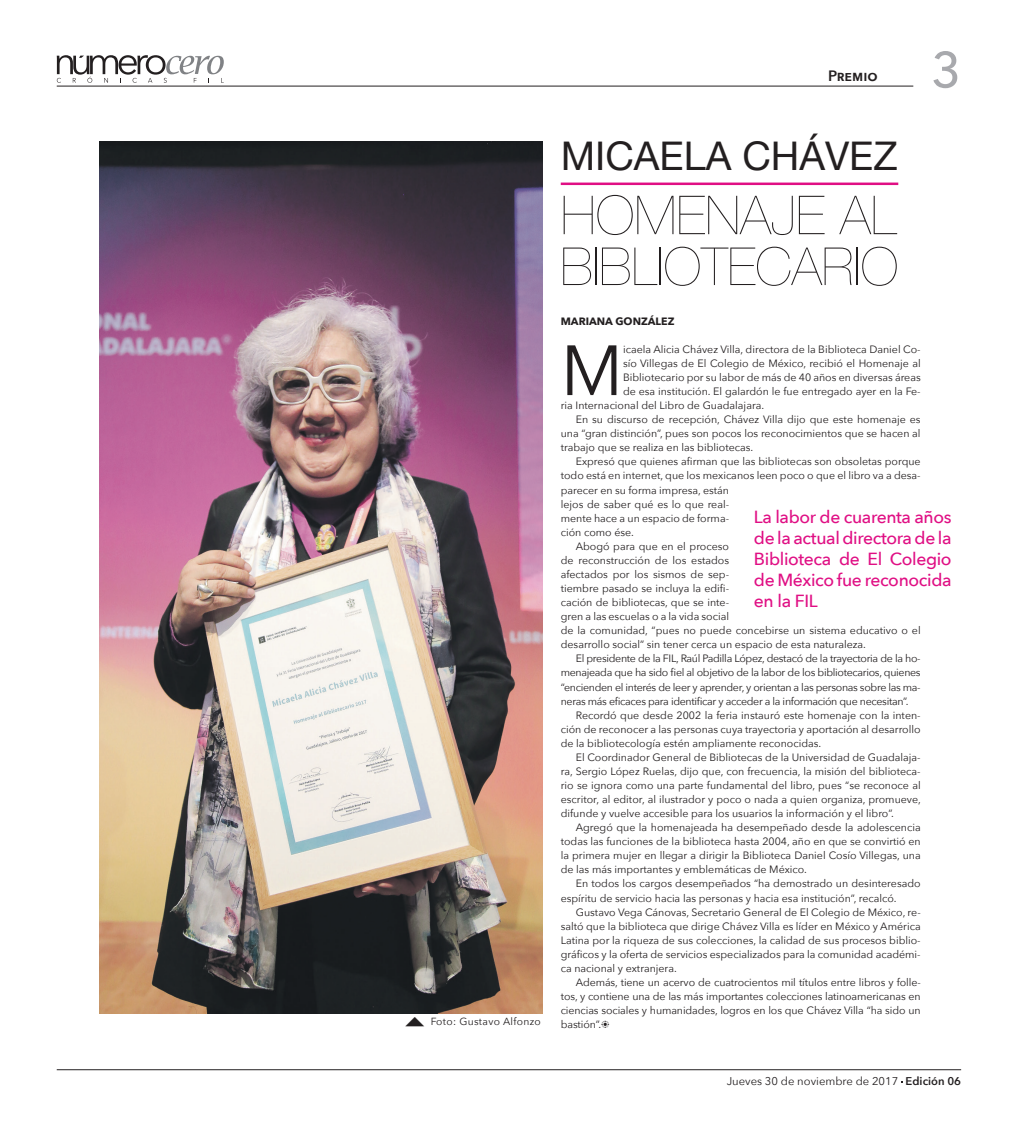
<style>
.page{position:relative;width:1025px;height:1125px;background:#fff}
.page>*{position:absolute;margin:0;border:0;box-sizing:border-box;transform-origin:0 0}
.t1{font:70.25px "Avenir Next";color:#231f20}
.t2{font:200 53.75px "Helvetica Neue";color:#231f20}
.t3{font:200 52.5px "Helvetica Neue";color:#231f20}
.t4{font:500 50px "Avenir Next";color:#a8a9ad}
.t5{font:39.5px "Helvetica Neue";color:#231f20}
.t6{font:500 17.5px/21px "Avenir Next";letter-spacing:-.02em;color:#e00f84;text-align:justify}
.t7{font:600 15px "Avenir Next";color:#231f20}
.t8{font:11.25px "Avenir Next";color:#231f20}
.t9{font:10.62px "Avenir Next";color:#231f20}
.t10{font:10.62px "Avenir Next";letter-spacing:-.03em;color:#231f20}
.t11{font:700 10.62px "Avenir Next";color:#231f20}
.t12{font:10.25px "Avenir Next";letter-spacing:.03em;color:#231f20}
.s1{font-family:"Monotype Sorts"}
.s2{font-weight:600}
</style>
<div class="page">
<hr style="left:57px;top:86px;width:855px;height:1px;background:#231f20">
<hr style="left:57px;top:1069px;width:903px;height:1px;background:#231f20">
<svg style="left:57px;top:55px;width:167px;height:28px"></svg>
<img style="left:100px;top:142px;width:442px;height:872px">
<hr style="left:560px;top:183px;width:337px;height:2px;background:#e00f84">
<h3 class="t7" style="left:827px;top:63px;width:51px">Premio</h3>
<h3 class="t5" style="left:560px;top:128px;width:338px">MICAELA CHÁVEZ</h3>
<h2 class="t2" style="left:560px;top:173px;width:337px">HOMENAJE AL</h2>
<h3 class="t3" style="left:560px;top:226px;width:339px">BIBLIOTECARIO</h3>
<h3 class="t4" style="left:930px;top:27px;width:31px">3</h3>
<p class="t11" style="left:560px;top:312px;width:115px">MARIANA GONZÁLEZ</p>
<h1 class="t1" style="left:560px;top:311px;width:64px">M</h1>
<p class="t9" style="left:622px;top:340px;width:299px">icaela Alicia Chávez Villa, directora de la Biblioteca Daniel Co-</p>
<p class="t9" style="left:622px;top:354px;width:299px">sío Villegas de El Colegio de México, recibió el Homenaje al</p>
<p class="t9" style="left:622px;top:368px;width:299px">Bibliotecario por su labor de más de 40 años en diversas áreas</p>
<p class="t9" style="left:622px;top:382px;width:299px">de esa institución. El galardón le fue entregado ayer en la Fe-</p>
<p class="t9" style="left:560px;top:396px;width:205px">ria Internacional del Libro de Guadalajara.</p>
<p class="t9" style="left:575px;top:411px;width:346px">En su discurso de recepción, Chávez Villa dijo que este homenaje es</p>
<p class="t9" style="left:560px;top:425px;width:361px">una “gran distinción”, pues son pocos los reconocimientos que se hacen al</p>
<p class="t9" style="left:560px;top:439px;width:194px">trabajo que se realiza en las bibliotecas.</p>
<p class="t9" style="left:575px;top:453px;width:346px">Expresó que quienes afirman que las bibliotecas son obsoletas porque</p>
<p class="t9" style="left:560px;top:467px;width:361px">todo está en internet, que los mexicanos leen poco o que el libro va a desa-</p>
<p class="t9" style="left:560px;top:481px;width:170px">parecer en su forma impresa, están</p>
<p class="t9" style="left:560px;top:495px;width:170px">lejos de saber qué es lo que real-</p>
<p class="t9" style="left:560px;top:509px;width:170px">mente hace a un espacio de forma-</p>
<p class="t9" style="left:560px;top:523px;width:75px">ción como ése.</p>
<p class="t9" style="left:575px;top:537px;width:155px">Abogó para que en el proceso</p>
<p class="t9" style="left:560px;top:551px;width:170px">de reconstrucción de los estados</p>
<p class="t9" style="left:560px;top:565px;width:170px">afectados por los sismos de sep-</p>
<p class="t9" style="left:560px;top:579px;width:170px">tiembre pasado se incluya la edifi-</p>
<p class="t9" style="left:560px;top:593px;width:170px">cación de bibliotecas, que se inte-</p>
<p class="t9" style="left:560px;top:608px;width:170px">gren a las escuelas o a la vida social</p>
<p class="t9" style="left:560px;top:622px;width:361px">de la comunidad, “pues no puede concebirse un sistema educativo o el</p>
<p class="t9" style="left:560px;top:636px;width:306px">desarrollo social” sin tener cerca un espacio de esta naturaleza.</p>
<p class="t10" style="left:575px;top:650px;width:346px">El presidente de la FIL, Raúl Padilla López, destacó de la trayectoria de la ho-</p>
<p class="t10" style="left:560px;top:664px;width:361px">menajeada que ha sido fiel al objetivo de la labor de los bibliotecarios, quienes</p>
<p class="t10" style="left:560px;top:678px;width:361px">“encienden el interés de leer y aprender, y orientan a las personas sobre las ma-</p>
<p class="t10" style="left:560px;top:692px;width:349px">neras más eficaces para identificar y acceder a la información que necesitan”.</p>
<p class="t9" style="left:575px;top:706px;width:346px">Recordó que desde 2002 la feria instauró este homenaje con la inten-</p>
<p class="t9" style="left:560px;top:720px;width:361px">ción de reconocer a las personas cuya trayectoria y aportación al desarrollo</p>
<p class="t9" style="left:560px;top:734px;width:262px">de la bibliotecología estén ampliamente reconocidas.</p>
<p class="t9" style="left:575px;top:748px;width:346px">El Coordinador General de Bibliotecas de la Universidad de Guadalaja-</p>
<p class="t9" style="left:560px;top:762px;width:361px">ra, Sergio López Ruelas, dijo que, con frecuencia, la misión del biblioteca-</p>
<p class="t9" style="left:560px;top:776px;width:361px">rio se ignora como una parte fundamental del libro, pues “se reconoce al</p>
<p class="t9" style="left:560px;top:790px;width:361px">escritor, al editor, al ilustrador y poco o nada a quien organiza, promueve,</p>
<p class="t9" style="left:560px;top:804px;width:334px">difunde y vuelve accesible para los usuarios la información y el libro”.</p>
<p class="t9" style="left:575px;top:819px;width:346px">Agregó que la homenajeada ha desempeñado desde la adolescencia</p>
<p class="t9" style="left:560px;top:833px;width:361px">todas las funciones de la biblioteca hasta 2004, año en que se convirtió en</p>
<p class="t9" style="left:560px;top:847px;width:361px">la primera mujer en llegar a dirigir la Biblioteca Daniel Cosío Villegas, una</p>
<p class="t9" style="left:560px;top:861px;width:247px">de las más importantes y emblemáticas de México.</p>
<p class="t9" style="left:575px;top:875px;width:346px">En todos los cargos desempeñados “ha demostrado un desinteresado</p>
<p class="t9" style="left:560px;top:889px;width:337px">espíritu de servicio hacia las personas y hacia esa institución”, recalcó.</p>
<p class="t9" style="left:575px;top:903px;width:346px">Gustavo Vega Cánovas, Secretario General de El Colegio de México, re-</p>
<p class="t9" style="left:560px;top:917px;width:361px">saltó que la biblioteca que dirige Chávez Villa es líder en México y América</p>
<p class="t9" style="left:560px;top:931px;width:361px">Latina por la riqueza de sus colecciones, la calidad de sus procesos biblio-</p>
<p class="t9" style="left:560px;top:945px;width:361px">gráficos y la oferta de servicios especializados para la comunidad académi-</p>
<p class="t9" style="left:560px;top:959px;width:117px">ca nacional y extranjera.</p>
<p class="t9" style="left:575px;top:973px;width:346px">Además, tiene un acervo de cuatrocientos mil títulos entre libros y folle-</p>
<p class="t9" style="left:560px;top:987px;width:361px">tos, y contiene una de las más importantes colecciones latinoamericanas en</p>
<p class="t9" style="left:560px;top:1001px;width:361px">ciencias sociales y humanidades, logros en los que Chávez Villa “ha sido un</p>
<h3 class="t6" style="left:753px;top:505px;width:199px">La labor de cuarenta años de la actual directora de la Biblioteca de El Colegio de México fue reconocida en la FIL</h3>
<p class="t12" style="left:430px;top:1013px;width:112px">Foto: Gustavo Alfonzo</p>
<p class="t9" style="left:560px;top:1015px;width:50px">bastión”.<span class="s1">b</span></p>
<p class="t8" style="left:726px;top:1072px;width:236px">Jueves 30 de noviembre de 2017 <span class="s2">Edición 06</span></p>
</div>
